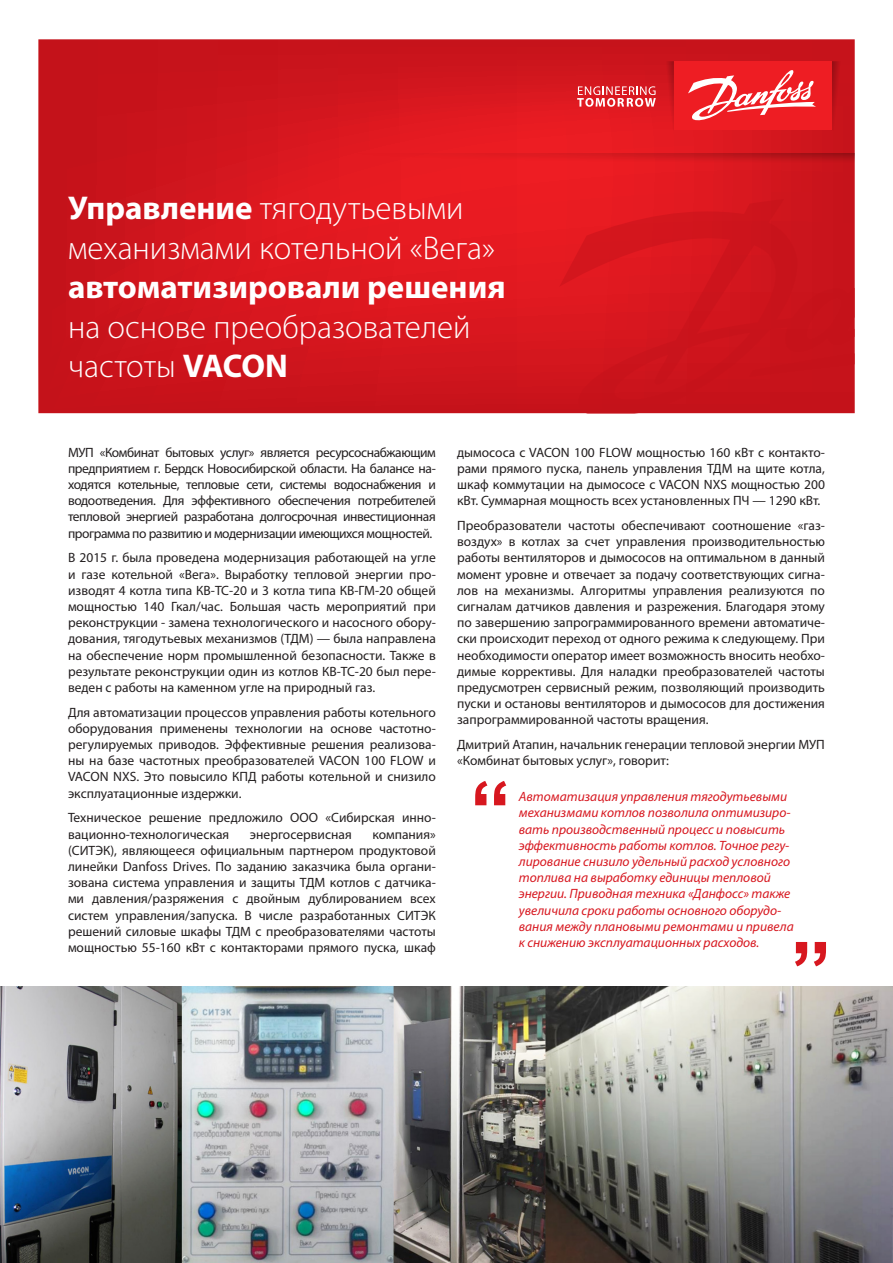
<style>
.page{position:relative;width:893px;height:1263px;background:#fff}
.page>*{position:absolute;margin:0;border:0;box-sizing:border-box;transform-origin:0 0}
.Front_page__Headline{font:300 33px/39.6px "Myriad Pro";color:#fff}
.основной{font:13.5px/16.2px "Myriad Pro";color:#231f20;text-align:justify}
.основной-2{font:italic 13.5px/16.2px "Myriad Pro";color:#d7171f}
.s1{font-weight:700}
</style>
<div class="page">
<svg style="left:38px;top:39px;width:817px;height:374px;background:#d3161e"></svg>
<svg style="left:559px;top:173px;width:296px;height:240px;background:#d1151d"></svg>
<svg style="left:832px;top:61px;width:12px;height:69px"></svg>
<svg style="left:358px;top:153px;width:497px;height:13px;background:#d9191f"></svg>
<div style="left:674px;top:61px;width:158px;height:69px;background:#ee1d23"></div>
<svg style="left:577px;top:61px;width:97px;height:69px;background:#db2b32"></svg>
<svg style="left:688px;top:70px;width:128px;height:51px"></svg>
<img style="left:0;top:986px;width:893px;height:277px">
<svg style="left:475px;top:781px;width:31px;height:24px"></svg>
<svg style="left:795px;top:942px;width:31px;height:24px"></svg>
<p class="Front_page__Headline" style="left:68px;top:189px;width:439px"><span class="s1">Управление</span> тягодутьевыми механизмами котельной «Вега» <span class="s1">автоматизировали решения </span>на основе преобразователей частоты <span class="s1">VACON</span></p>
<p class="основной" style="left:68px;top:444px;width:369px">МУП «Комбинат бытовых услуг» является ресурсоснабжающим предприятием г. Бердск Новосибирской области. На балансе на&shy;ходятся котельные, тепловые сети, системы водоснабжения и водоотведения. Для эффективного обеспечения потребителей тепловой энергией разработана долгосрочная инвестиционная программа по развитию и модернизации имеющихся мощностей.</p>
<p class="основной" style="left:68px;top:550px;width:369px">В 2015 г. была проведена модернизация работающей на угле и газе котельной «Вега». Выработку тепловой энергии про&shy;изводят 4 котла типа КВ-ТС-20 и 3 котла типа КВ-ГМ-20 общей мощностью 140 Гкал/час. Большая часть мероприятий при реконструкции - замена технологического и насосного обору&shy;дования, тягодутьевых механизмов (ТДМ) — была направлена на обеспечение норм промышленной безопасности. Также в результате реконструкции один из котлов КВ-ТС-20 был пере&shy;веден с работы на каменном угле на природный газ.</p>
<p class="основной" style="left:68px;top:704px;width:369px">Для автоматизации процессов управления работы котельного оборудования применены технологии на основе частотно&shy;регулируемых приводов. Эффективные решения реализова&shy;ны на базе частотных преобразователей VACON 100 FLOW и VACON NXS. Это повысило КПД работы котельной и снизило эксплуатационные издержки.</p>
<p class="основной" style="left:68px;top:810px;width:369px">Техническое решение предложило ООО «Сибирская инно&shy;вационно-технологическая</p>
<p class="основной" style="left:68px;top:826px;width:369px;text-indent:304px">компания» (СИТЭК), являющееся официальным партнером продуктовой линейки Danfoss Drives. По заданию заказчика была органи&shy;зована система управления и защиты ТДМ котлов с датчика&shy;ми давления/разряжения с двойным дублированием всех систем управления/запуска. В числе разработанных СИТЭК решений силовые шкафы ТДМ с преобразователями частоты мощностью 55-160 кВт с контакторами прямого пуска, шкаф</p>
<p class="основной" style="left:250px;top:826px;width:103px">энергосервисная</p>
<p class="основной" style="left:457px;top:444px;width:369px">дымососа с VACON 100 FLOW мощностью 160 кВт с контакто&shy;рами прямого пуска, панель управления ТДМ на щите котла, шкаф коммутации на дымососе с VACON NXS мощностью 200 кВт. Суммарная мощность всех установленных ПЧ — 1290 кВт.</p>
<p class="основной" style="left:457px;top:518px;width:369px">Преобразователи частоты обеспечивают соотношение «газ&shy;воздух» в котлах за счет управления производительностью работы вентиляторов и дымососов на оптимальном в данный момент уровне и отвечает за подачу соответствующих сигна&shy;лов на механизмы. Алгоритмы управления реализуются по сигналам датчиков давления и разрежения. Благодаря этому по завершению запрограммированного времени автоматиче&shy;ски происходит переход от одного режима к следующему. При необходимости оператор имеет возможность вносить необхо&shy;димые коррективы. Для наладки преобразователей частоты предусмотрен сервисный режим, позволяющий производить пуски и остановы вентиляторов и дымососов для достижения запрограммированной частоты вращения.</p>
<p class="основной" style="left:457px;top:737px;width:369px">Дмитрий Атапин, начальник генерации тепловой энергии МУП «Комбинат бытовых услуг», говорит:</p>
<p class="основной-2" style="left:519px;top:789px;width:276px">Автоматизация управления тягодутьевыми механизмами котлов позволила оптимизиро&shy;вать производственный процесс и повысить эффективность работы котлов. Точное регу&shy;лирование снизило удельный расход условного топлива на выработку единицы тепловой энергии. Приводная техника «Данфосс» также увеличила сроки работы основного оборудо&shy;вания между плановыми ремонтами и привела к снижению эксплуатационных расходов.</p>
</div>
